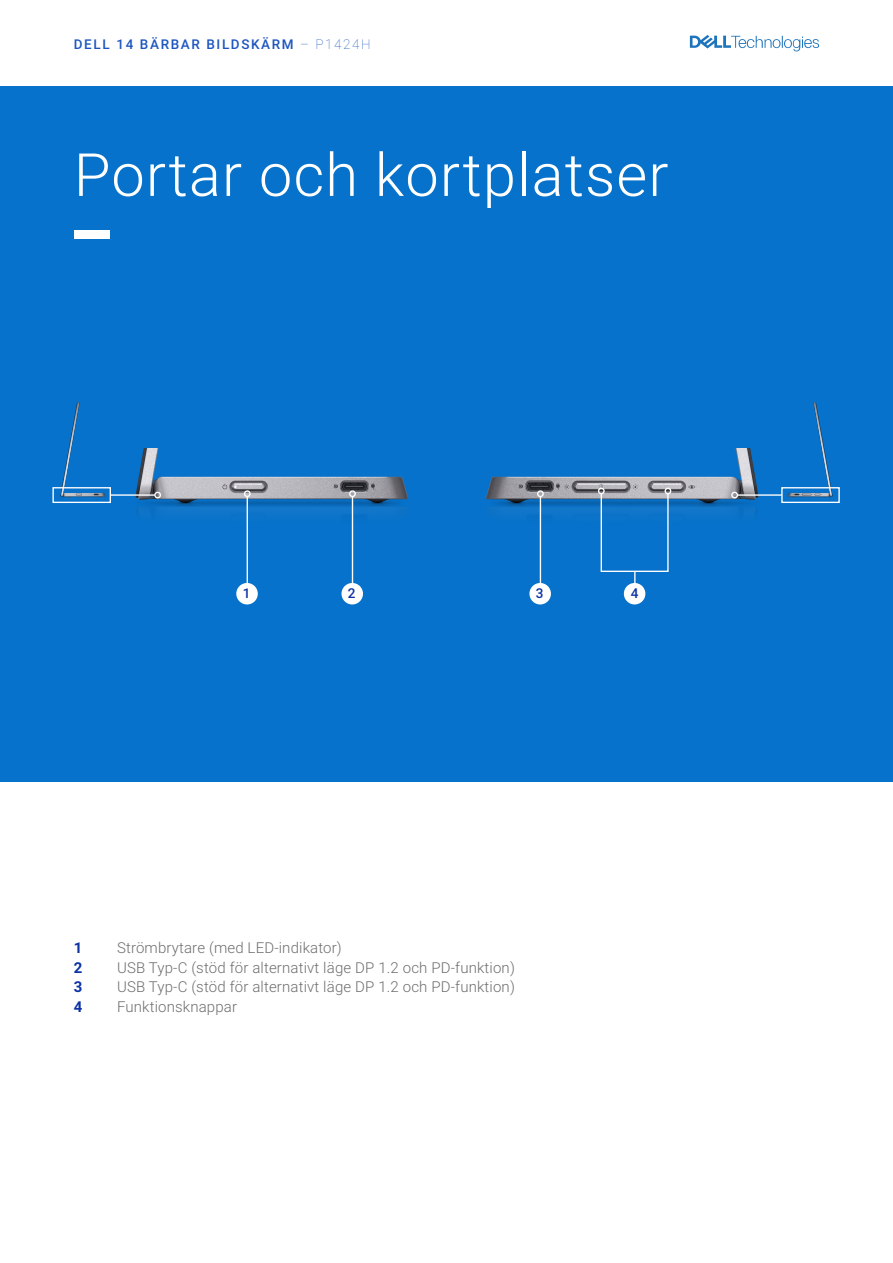
<style>
.page{position:relative;width:893px;height:1263px;background:#fff}
.page>*{position:absolute;margin:0;border:0;box-sizing:border-box;transform-origin:0 0}
.t1{font:300 59.55px "Roboto";letter-spacing:.02em;color:#fff}
.t2{font:300 15px "Roboto";letter-spacing:.01em;color:#6e6e6e}
.t3{font:700 15px "Roboto";color:#0c32a4}
.t4{font:500 13.65px "Roboto";color:#0c32a4}
.t5{font:500 13.5px "Roboto";letter-spacing:.12em;color:#1d56c0}
.s1{font-weight:100}
</style>
<div class="page">
<div style="left:0;top:86px;width:893px;height:696px;background:#0672cb"></div>
<div style="left:74px;top:231px;width:36px;height:8px;background:#fff"></div>
<svg style="left:690px;top:35px;width:129px;height:16px"></svg>
<img style="left:135px;top:449px;width:624px;height:100px">
<img style="left:787px;top:402px;width:46px;height:96px">
<img style="left:60px;top:402px;width:45px;height:96px">
<div style="left:52px;top:487px;width:59px;height:16px;border:1px solid #fff"></div>
<div style="left:781px;top:487px;width:59px;height:16px;border:1px solid #fff"></div>
<hr style="left:111px;top:494px;width:44px;height:2px;background:#fff">
<div style="left:154px;top:492px;width:7px;height:6px;border:1px solid #fff;border-radius:50%"></div>
<hr style="left:737px;top:494px;width:45px;height:2px;background:#fff">
<div style="left:731px;top:492px;width:7px;height:6px;border:1px solid #fff;border-radius:50%"></div>
<hr style="left:247px;top:496px;width:1px;height:107px;background:#fff">
<div style="left:244px;top:490px;width:7px;height:7px;border:1px solid #fff;border-radius:50%"></div>
<div style="left:236px;top:583px;width:22px;height:21px;background:#fff;border-radius:50%"></div>
<hr style="left:352px;top:496px;width:1px;height:107px;background:#fff">
<div style="left:349px;top:490px;width:7px;height:7px;border:1px solid #fff;border-radius:50%"></div>
<div style="left:341px;top:583px;width:22px;height:21px;background:#fff;border-radius:50%"></div>
<hr style="left:540px;top:496px;width:1px;height:107px;background:#fff">
<div style="left:537px;top:490px;width:7px;height:7px;border:1px solid #fff;border-radius:50%"></div>
<div style="left:529px;top:583px;width:22px;height:21px;background:#fff;border-radius:50%"></div>
<hr style="left:634px;top:572px;width:1px;height:31px;background:#fff">
<div style="left:624px;top:583px;width:21px;height:21px;background:#fff;border-radius:50%"></div>
<div style="left:601px;top:493px;width:68px;height:79px;border:1px solid #fff"></div>
<div style="left:598px;top:488px;width:7px;height:6px;border:1px solid #fff;border-radius:50%"></div>
<svg style="left:665px;top:488px;width:6px;height:6px"></svg>
<p class="t5" style="left:74px;top:35px;width:298px">DELL 14 BÄRBAR BILDSKÄRM <span class="s1">– P1424H</span></p>
<p class="t1" style="left:74px;top:133px;width:596px">Portar och kortplatser</p>
<p class="t4" style="left:243px;top:583px;width:9px">1</p>
<p class="t4" style="left:348px;top:583px;width:9px">2</p>
<p class="t4" style="left:536px;top:583px;width:9px">3</p>
<p class="t4" style="left:631px;top:584px;width:9px">4</p>
<p class="t3" style="left:74px;top:937px;width:10px">1</p>
<p class="t2" style="left:117px;top:937px;width:226px">Strömbrytare (med LED-indikator)</p>
<p class="t3" style="left:74px;top:957px;width:10px">2</p>
<p class="t2" style="left:117px;top:957px;width:399px">USB Typ-C (stöd för alternativt läge DP 1.2 och PD-funktion)</p>
<p class="t3" style="left:74px;top:976px;width:10px">3</p>
<p class="t2" style="left:117px;top:976px;width:399px">USB Typ-C (stöd för alternativt läge DP 1.2 och PD-funktion)</p>
<p class="t3" style="left:74px;top:996px;width:10px">4</p>
<p class="t2" style="left:117px;top:996px;width:122px">Funktionsknappar</p>
</div>
